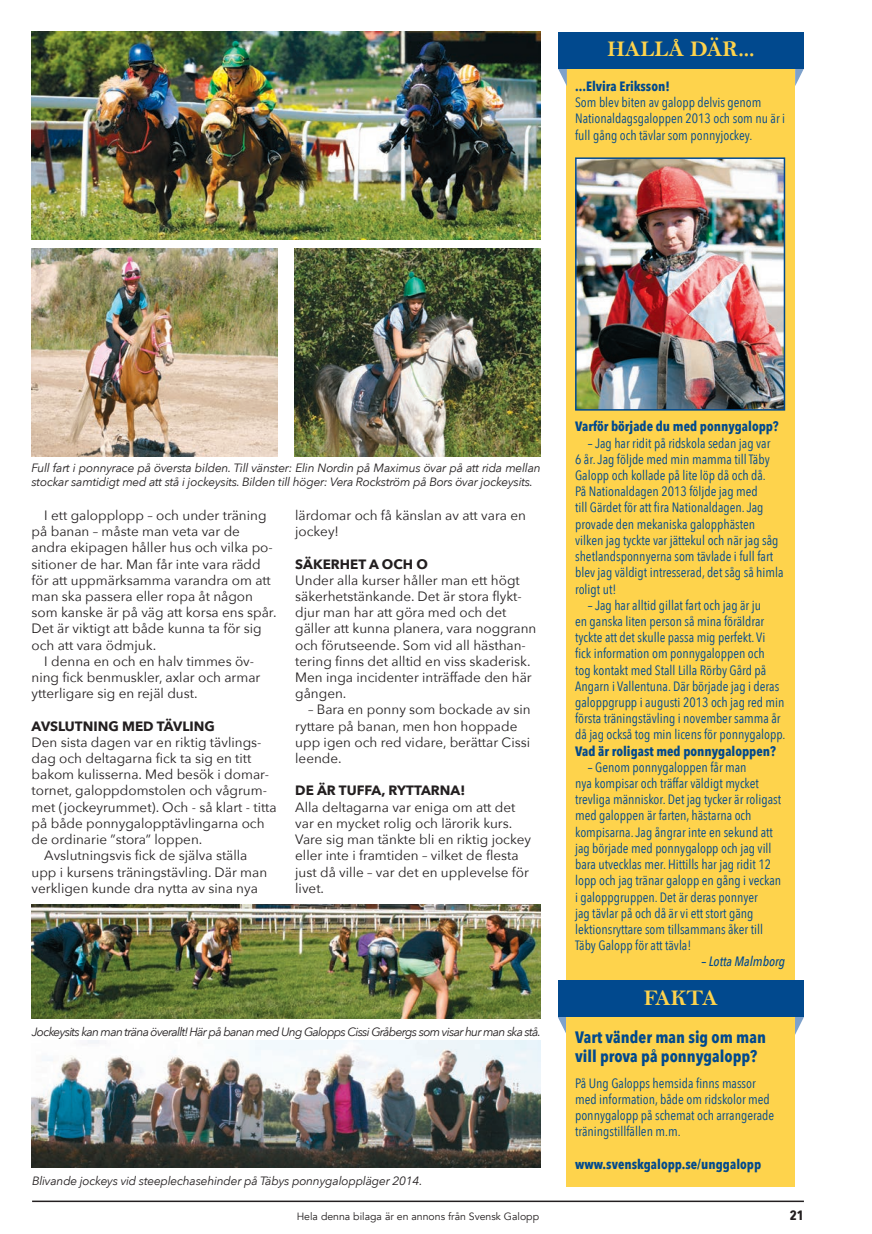
<style>
.page{position:relative;width:872px;height:1234px;background:#fff}
.page>*{position:absolute;margin:0;border:0;box-sizing:border-box;transform-origin:0 0}
.t1{font:22.5px "Bell MT Bold";color:#fed34c}
.t2{font:700 16.5px/19.8px "Avenir Next Condensed";color:#01498e}
.t3{font:13.5px/16.2px "Avenir Next Condensed";color:#01498e}
.t4{font:13.5px/16.2px "Avenir Next";color:#231f20}
.t5{font:700 13.5px "Avenir Next Condensed";color:#01498e}
.t6{font:700 13.5px "Avenir Next";color:#231f20}
.t7{font:italic 500 13.5px "Avenir Next Condensed";color:#01498e}
.t8{font:700 13.5px "Avenir Next Condensed";color:#231f20}
.t9{font:italic 12px/14.4px "Avenir Next";letter-spacing:-.02em;color:#231f20}
.t10{font:italic 12px "Avenir Next";letter-spacing:-.06em;color:#231f20}
.t11{font:10.5px "Avenir";color:#231f20}
</style>
<div class="page">
<hr style="left:32px;top:1200px;width:772px;height:1px;background:#231f20">
<img style="left:32px;top:1040px;width:508px;height:127px">
<img style="left:32px;top:904px;width:508px;height:114px">
<div style="left:567px;top:68px;width:228px;height:933px;background:#fed34c"></div>
<svg style="left:558px;top:1016px;width:9px;height:18px"></svg>
<svg style="left:795px;top:1016px;width:9px;height:18px"></svg>
<div style="left:567px;top:1016px;width:228px;height:170px;background:#fed34c"></div>
<div style="left:558px;top:980px;width:246px;height:36px;background:#01498e"></div>
<img style="left:578px;top:160px;width:204px;height:247px">
<div style="left:575px;top:157px;width:210px;height:253px;border:2px solid #01498e"></div>
<svg style="left:558px;top:68px;width:9px;height:18px"></svg>
<svg style="left:795px;top:68px;width:9px;height:18px"></svg>
<div style="left:558px;top:32px;width:246px;height:36px;background:#01498e"></div>
<img style="left:294px;top:249px;width:246px;height:207px">
<img style="left:32px;top:249px;width:245px;height:207px">
<img style="left:32px;top:32px;width:509px;height:207px">
<p class="t1" style="left:607px;top:36px;width:149px">HALLÅ DÄR...</p>
<p class="t5" style="left:575px;top:78px;width:96px">...Elvira Eriksson!</p>
<p class="t3" style="left:575px;top:94px;width:212px">Som blev biten av galopp delvis genom<br>Nationaldagsgaloppen 2013 och som nu är i full gång och tävlar som ponnyjockey.</p>
<p class="t9" style="left:32px;top:460px;width:511px">Full fart i ponnyrace på översta bilden. Till vänster: Elin Nordin på Maximus övar på att rida mellan stockar samtidigt med att stå i jockeysits. Bilden till höger: Vera Rockström på Bors övar jockeysits.</p>
<p class="t4" style="left:32px;top:506px;width:247px;text-indent:13px">I ett galopplopp – och under träning på banan – måste man veta var de andra ekipagen håller hus och vilka po&shy;sitioner de har. Man får inte vara rädd för att uppmärksamma varandra om att man ska passera eller ropa åt någon som kanske är på väg att korsa ens spår.<br>Det är viktigt att både kunna ta för sig och att vara ödmjuk.</p>
<p class="t4" style="left:32px;top:652px;width:230px;text-indent:13px">I denna en och en halv timmes öv&shy;ning fick benmuskler, axlar och armar ytterligare sig en rejäl dust.</p>
<p class="t6" style="left:32px;top:714px;width:185px">AVSLUTNING MED TÄVLING</p>
<p class="t4" style="left:32px;top:733px;width:247px">Den sista dagen var en riktig tävlings&shy;dag och deltagarna fick ta sig en titt bakom kulisserna. Med besök i domar&shy;tornet, galoppdomstolen och vågrum&shy;met (jockeyrummet). Och - så klart - titta på både ponnygalopptävlingarna och de ordinarie ”stora” loppen.</p>
<p class="t4" style="left:32px;top:846px;width:237px;text-indent:13px">Avslutningsvis fick de själva ställa upp i kursens träningstävling. Där man verkligen kunde dra nytta av sina nya</p>
<p class="t4" style="left:295px;top:506px;width:232px">lärdomar och få känslan av att vara en jockey!</p>
<p class="t6" style="left:295px;top:552px;width:134px">SÄKERHET A OCH O</p>
<p class="t4" style="left:295px;top:571px;width:243px">Under alla kurser håller man ett högt säkerhetstänkande. Det är stora flykt&shy;djur man har att göra med och det gäller att kunna planera, vara noggrann och förutseende. Som vid all hästhan&shy;tering finns det alltid en viss skaderisk.<br>Men inga incidenter inträffade den här gången.</p>
<p class="t4" style="left:295px;top:701px;width:237px;text-indent:13px">– Bara en ponny som bockade av sin ryttare på banan, men hon hoppade upp igen och red vidare, berättar Cissi leende.</p>
<p class="t6" style="left:295px;top:778px;width:171px">DE ÄR TUFFA, RYTTARNA!</p>
<p class="t4" style="left:295px;top:798px;width:237px">Alla deltagarna var eniga om att det var en mycket rolig och lärorik kurs.<br>Vare sig man tänkte bli en riktig jockey eller inte i framtiden – vilket de flesta just då ville – var det en upplevelse för livet.</p>
<p class="t10" style="left:32px;top:1020px;width:510px">Jockeysits kan man träna överallt! Här på banan med Ung Galopps Cissi Gråbergs som visar hur man ska stå.</p>
<p class="t9" style="left:32px;top:1172px;width:392px">Blivande jockeys vid steeplechasehinder på Täbys ponnygaloppläger 2014.</p>
<p class="t5" style="left:575px;top:418px;width:205px">Varför började du med ponnygalopp?</p>
<p class="t3" style="left:575px;top:434px;width:210px;text-indent:13px">– Jag har ridit på ridskola sedan jag var<br>6 år. Jag följde med min mamma till Täby Galopp och kollade på lite löp då och då.<br>På Nationaldagen 2013 följde jag med<br>till Gärdet för att fira Nationaldagen. Jag provade den mekaniska galopphästen vilken jag tyckte var jättekul och när jag såg shetlandsponnyerna som tävlade i full fart blev jag väldigt intresserad, det såg så himla roligt ut!</p>
<p class="t3" style="left:575px;top:596px;width:212px;text-indent:13px">– Jag har alltid gillat fart och jag är ju<br>en ganska liten person så mina föräldrar tyckte att det skulle passa mig perfekt. Vi<br>fick information om ponnygaloppen och<br>tog kontakt med Stall Lilla Rörby Gård på Angarn i Vallentuna. Där började jag i deras galoppgrupp i augusti 2013 och jag red min första träningstävling i november samma år då jag också tog min licens för ponnygalopp.</p>
<p class="t5" style="left:575px;top:742px;width:202px">Vad är roligast med ponnygaloppen?</p>
<p class="t3" style="left:575px;top:758px;width:207px;text-indent:13px">– Genom ponnygaloppen får man<br>nya kompisar och träffar väldigt mycket trevliga människor. Det jag tycker är roligast med galoppen är farten, hästarna och kompisarna. Jag ångrar inte en sekund att jag började med ponnygalopp och jag vill bara utvecklas mer. Hittills har jag ridit 12 lopp och jag tränar galopp en gång i veckan i galoppgruppen. Det är deras ponnyer<br>jag tävlar på och då är vi ett stort gäng lektionsryttare som tillsammans åker till Täby Galopp för att tävla!</p>
<p class="t7" style="left:701px;top:953px;width:85px">– Lotta Malmborg</p>
<p class="t1" style="left:644px;top:984px;width:75px">FAKTA</p>
<p class="t2" style="left:575px;top:1026px;width:192px">Vart vänder man sig om man vill prova på ponnygalopp?</p>
<p class="t3" style="left:575px;top:1073px;width:200px">På Ung Galopps hemsida finns massor med information, både om ridskolor med ponnygalopp på schemat och arrangerade träningstillfällen m.m.</p>
<p class="t5" style="left:575px;top:1155px;width:187px">www.svenskgalopp.se/unggalopp</p>
<p class="t11" style="left:297px;top:1210px;width:244px">Hela denna bilaga är en annons från Svensk Galopp</p>
<p class="t8" style="left:789px;top:1206px;width:16px">21</p>
</div>
